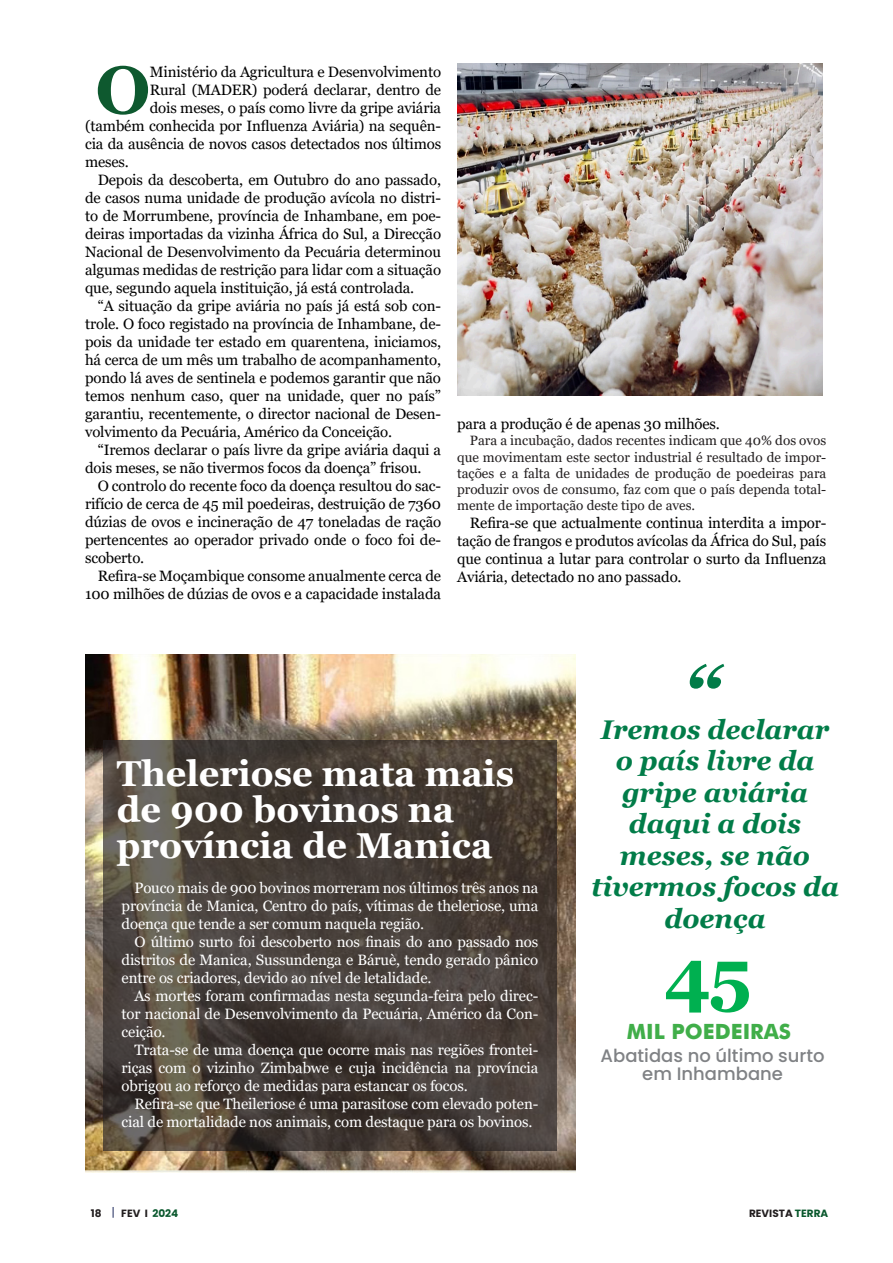
<style>
.page{position:relative;width:893px;height:1263px;background:#fff}
.page>*{position:absolute;margin:0;border:0;box-sizing:border-box;transform-origin:0 0}
.t1{font:italic 700 72.45px "Georgia";color:#017c48}
.t2{font:700 72px "Georgia";color:#00b050}
.t3{font:700 66.9px "Georgia";color:#0e592f}
.t4{font:700 36px/36px "Georgia";color:#fff}
.t5{font:italic 700 27px/31.5px "Georgia";color:#017c48;text-align:center}
.t6{font:700 21px "Futura";color:#40ae49}
.t7{font:500 18px/18px "Poppins";color:#808285;text-align:center}
.t8{font:15px/18px "Georgia";letter-spacing:-.01em;color:#000;text-align:justify}
.t9{font:15px/18px "Georgia";letter-spacing:-.01em;color:#fff;text-align:justify}
.t10{font:13.5px/16.2px "Georgia";color:#231f20;text-align:justify}
.t11{font:700 10.5px "Poppins";color:#231f20}
.s1{color:#0a582d}
</style>
<div class="page">
<img style="left:457px;top:64px;width:366px;height:331px">
<img style="left:85px;top:655px;width:490px;height:518px">
<svg style="left:104px;top:740px;width:453px;height:410px;background:#49403a"></svg>
<h3 class="t3" style="left:95px;top:47px;width:56px">O</h3>
<p class="t8" style="left:150px;top:64px;width:293px">Ministério da Agricultura e Desenvolvimento</p>
<p class="t8" style="left:150px;top:82px;width:293px">Rural (MADER) poderá declarar, dentro de</p>
<p class="t8" style="left:150px;top:100px;width:293px">dois meses, o país como livre da gripe aviária</p>
<p class="t8" style="left:85px;top:118px;width:358px">(também conhecida por Influenza Aviária) na sequên-</p>
<p class="t8" style="left:85px;top:136px;width:358px">cia da ausência de novos casos detectados nos últimos</p>
<p class="t8" style="left:85px;top:154px;width:45px">meses.</p>
<p class="t8" style="left:98px;top:172px;width:345px">Depois da descoberta, em Outubro do ano passado,</p>
<p class="t8" style="left:85px;top:190px;width:358px">de casos numa unidade de produção avícola no distri-</p>
<p class="t8" style="left:85px;top:208px;width:358px">to de Morrumbene, província de Inhambane, em poe-</p>
<p class="t8" style="left:85px;top:226px;width:358px">deiras importadas da vizinha África do Sul, a Direcção</p>
<p class="t8" style="left:85px;top:244px;width:358px">Nacional de Desenvolvimento da Pecuária determinou</p>
<p class="t8" style="left:85px;top:262px;width:358px">algumas medidas de restrição para lidar com a situação</p>
<p class="t8" style="left:85px;top:280px;width:331px">que, segundo aquela instituição, já está controlada.</p>
<p class="t8" style="left:98px;top:298px;width:345px">“A situação da gripe aviária no país já está sob con-</p>
<p class="t8" style="left:85px;top:316px;width:358px">trole. O foco registado na província de Inhambane, de-</p>
<p class="t8" style="left:85px;top:334px;width:358px">pois da unidade ter estado em quarentena, iniciamos,</p>
<p class="t8" style="left:85px;top:352px;width:358px">há cerca de um mês um trabalho de acompanhamento,</p>
<p class="t8" style="left:85px;top:370px;width:358px">pondo lá aves de sentinela e podemos garantir que não</p>
<p class="t8" style="left:85px;top:388px;width:358px">temos nenhum caso, quer na unidade, quer no país”</p>
<p class="t8" style="left:85px;top:406px;width:358px">garantiu, recentemente, o director nacional de Desen-</p>
<p class="t8" style="left:85px;top:424px;width:309px">volvimento da Pecuária, Américo da Conceição.</p>
<p class="t8" style="left:98px;top:442px;width:345px">“Iremos declarar o país livre da gripe aviária daqui a</p>
<p class="t8" style="left:85px;top:460px;width:338px">dois meses, se não tivermos focos da doença” frisou.</p>
<p class="t8" style="left:98px;top:478px;width:345px">O controlo do recente foco da doença resultou do sac-</p>
<p class="t8" style="left:85px;top:496px;width:358px">rifício de cerca de 45 mil poedeiras, destruição de 7360</p>
<p class="t8" style="left:85px;top:514px;width:358px">dúzias de ovos e incineração de 47 toneladas de ração</p>
<p class="t8" style="left:85px;top:532px;width:358px">pertencentes ao operador privado onde o foco foi de-</p>
<p class="t8" style="left:85px;top:550px;width:61px">scoberto.</p>
<p class="t8" style="left:98px;top:568px;width:345px">Refira-se Moçambique consome anualmente cerca de</p>
<p class="t8" style="left:85px;top:586px;width:358px">100 milhões de dúzias de ovos e a capacidade instalada</p>
<p class="t8" style="left:457px;top:415px;width:264px">para a produção é de apenas 30 milhões.</p>
<p class="t10" style="left:457px;top:433px;width:371px;text-indent:13px">Para a incubação, dados recentes indicam que 40% dos ovos que movimentam este sector industrial é resultado de impor&shy;tações e a falta de unidades de produção de poedeiras para produzir ovos de consumo, faz com que o país dependa total&shy;mente de importação deste tipo de aves.</p>
<p class="t8" style="left:457px;top:514px;width:371px;text-indent:13px">Refira-se que actualmente continua interdita a impor&shy;tação de frangos e produtos avícolas da África do Sul, país que continua a lutar para controlar o surto da Influenza Aviária, detectado no ano passado.</p>
<h1 class="t1" style="left:683px;top:646px;width:39px">“</h1>
<h3 class="t4" style="left:117px;top:755px;width:399px">Theleriose mata mais de 900 bovinos na província de Manica</h3>
<p class="t9" style="left:122px;top:879px;width:418px;text-indent:13px">Pouco mais de 900 bovinos morreram nos últimos três anos na província de Manica, Centro do país, vítimas de theleriose, uma doença que tende a ser comum naquela região.</p>
<p class="t9" style="left:122px;top:933px;width:418px;text-indent:13px">O último surto foi descoberto nos finais do ano passado nos distritos de Manica, Sussundenga e Báruè, tendo gerado pânico entre os criadores, devido ao nível de letalidade.</p>
<p class="t9" style="left:122px;top:987px;width:418px;text-indent:13px">As mortes foram confirmadas nesta segunda-feira pelo direc&shy;tor nacional de Desenvolvimento da Pecuária, Américo da Con&shy;ceição.</p>
<p class="t9" style="left:122px;top:1041px;width:418px;text-indent:13px">Trata-se de uma doença que ocorre mais nas regiões frontei&shy;riças com o vizinho Zimbabwe e cuja incidência na província obrigou ao reforço de medidas para estancar os focos.</p>
<p class="t9" style="left:122px;top:1095px;width:418px;text-indent:13px">Refira-se que Theileriose é uma parasitose com elevado poten&shy;cial de mortalidade nos animais, com destaque para os bovinos.</p>
<h3 class="t5" style="left:591px;top:714px;width:249px">Iremos declarar o país livre da gripe aviária daqui a dois meses, se não tivermos focos da doença</h3>
<h2 class="t2" style="left:664px;top:928px;width:89px">45</h2>
<h3 class="t6" style="left:627px;top:1016px;width:166px">MIL POEDEIRAS</h3>
<p class="t7" style="left:601px;top:1046px;width:226px">Abatidas no último surto em Inhambane</p>
<p class="t11" style="left:91px;top:1207px;width:12px">18</p>
<p class="t11" style="left:121px;top:1207px;width:59px">FEV I <span class="s1">2024</span></p>
<p class="t11" style="left:749px;top:1207px;width:81px">REVISTA <span class="s1">TERRA</span></p>
</div>
